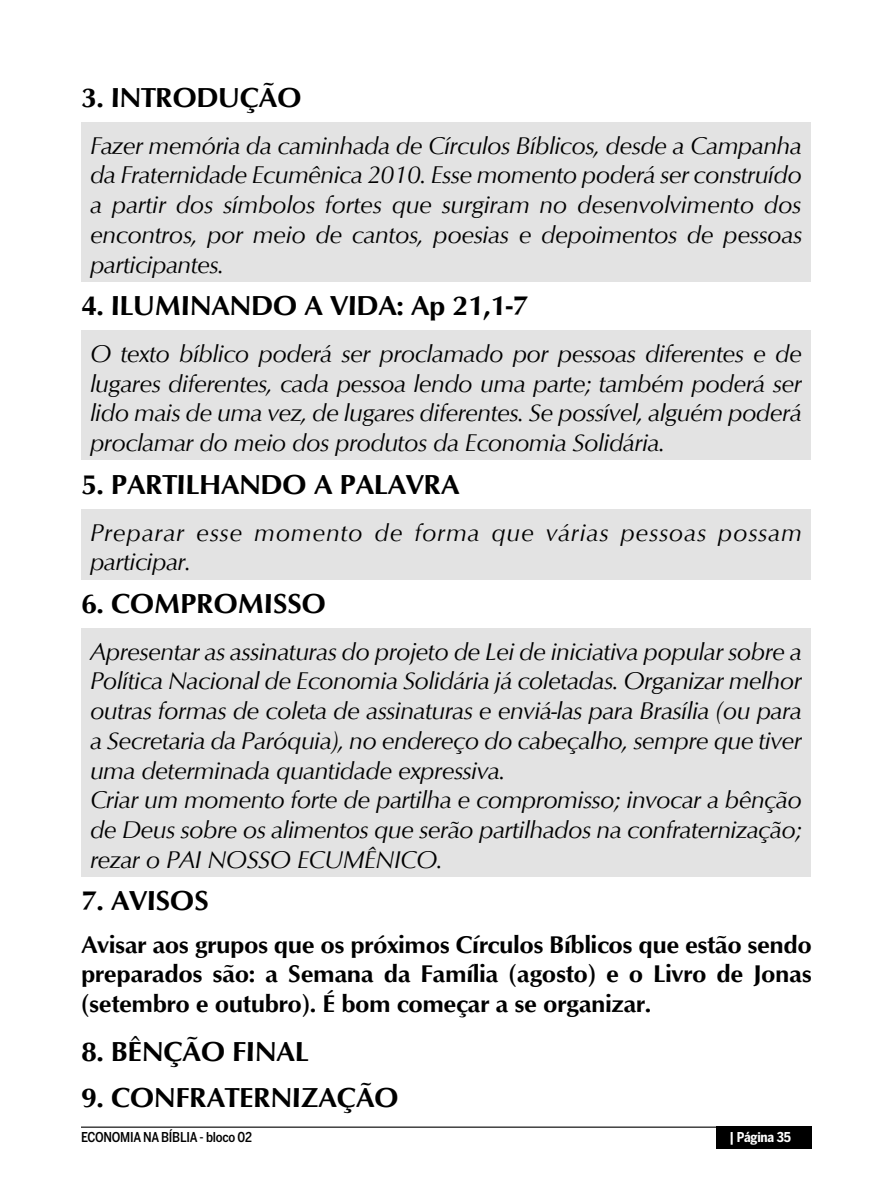
<style>
.page{position:relative;width:893px;height:1200px;background:#fff}
.page>*{position:absolute;margin:0;border:0;box-sizing:border-box;transform-origin:0 0}
.t1{font:700 28.12px "Optimum";letter-spacing:-.02em;color:#000}
.t2{font:italic 24.75px/29.7px "Optimum";letter-spacing:-.02em;color:#000;text-align:justify}
.t3{font:700 24.75px/29.7px "Optimum";letter-spacing:-.02em;color:#000;text-align:justify}
.t4{font:italic 24.75px/29.7px "Optimum";letter-spacing:.03em;color:#000}
.t5{font:500 13.5px "Benton Sans Cond";letter-spacing:-.02em;color:#000}
.t6{font:700 13.5px "Benton Sans Cond";letter-spacing:-.02em;color:#fff}
</style>
<div class="page">
<div style="left:81px;top:122px;width:730px;height:159px;background:#e3e3e3"></div>
<div style="left:81px;top:330px;width:730px;height:130px;background:#e3e3e3"></div>
<div style="left:81px;top:509px;width:730px;height:70px;background:#e3e3e3"></div>
<div style="left:81px;top:628px;width:730px;height:248px;background:#e3e3e3"></div>
<div style="left:717px;top:1126px;width:95px;height:22px;background:#000"></div>
<hr style="left:81px;top:1126px;width:689px;height:1px;background:#000">
<p class="t1" style="left:81px;top:81px;width:222px">3. INTRODUÇÃO</p>
<p class="t2" style="left:90px;top:130px;width:714px">Fazer memória da caminhada de Círculos Bíblicos, desde a Campanha da Fraternidade Ecumênica 2010. Esse momento poderá ser construído a partir dos símbolos fortes que surgiram no desenvolvimento dos encontros, por meio de cantos, poesias e depoimentos de pessoas participantes.</p>
<p class="t1" style="left:81px;top:289px;width:449px">4. ILUMINANDO A VIDA: Ap 21,1-7</p>
<p class="t2" style="left:90px;top:338px;width:713px">O texto bíblico poderá ser proclamado por pessoas diferentes e de lugares diferentes, cada pessoa lendo uma parte; também poderá ser lido mais de uma vez, de lugares diferentes. Se possível, alguém poderá proclamar do meio dos produtos da Economia Solidária.</p>
<p class="t1" style="left:81px;top:468px;width:380px">5. PARTILHANDO A PALAVRA</p>
<p class="t4" style="left:90px;top:517px;width:713px">Preparar esse momento de forma que várias pessoas possam participar.</p>
<p class="t1" style="left:81px;top:587px;width:247px">6. COMPROMISSO</p>
<p class="t2" style="left:90px;top:636px;width:713px;text-align:left">Apresentar as assinaturas do projeto de Lei de iniciativa popular sobre a Política Nacional de Economia Solidária já coletadas. Organizar melhor outras formas de coleta de assinaturas e enviá-las para Brasília (ou para a Secretaria da Paróquia), no endereço do cabeçalho, sempre que tiver uma determinada quantidade expressiva.<br>Criar um momento forte de partilha e compromisso; invocar a bênção de Deus sobre os alimentos que serão partilhados na confraternização; rezar o PAI NOSSO ECUMÊNICO.</p>
<p class="t1" style="left:81px;top:884px;width:129px">7. AVISOS</p>
<p class="t3" style="left:81px;top:929px;width:732px">Avisar aos grupos que os próximos Círculos Bíblicos que estão sendo preparados são: a Semana da Família (agosto) e o Livro de Jonas (setembro e outubro). É bom começar a se organizar.</p>
<p class="t1" style="left:81px;top:1035px;width:229px">8. BÊNÇÃO FINAL</p>
<p class="t1" style="left:81px;top:1080px;width:319px">9. CONFRATERNIZAÇÃO</p>
<p class="t5" style="left:81px;top:1128px;width:173px">ECONOMIA NA BÍBLIA - bloco 02</p>
<p class="t6" style="left:729px;top:1128px;width:63px">| Página 35</p>
</div>
